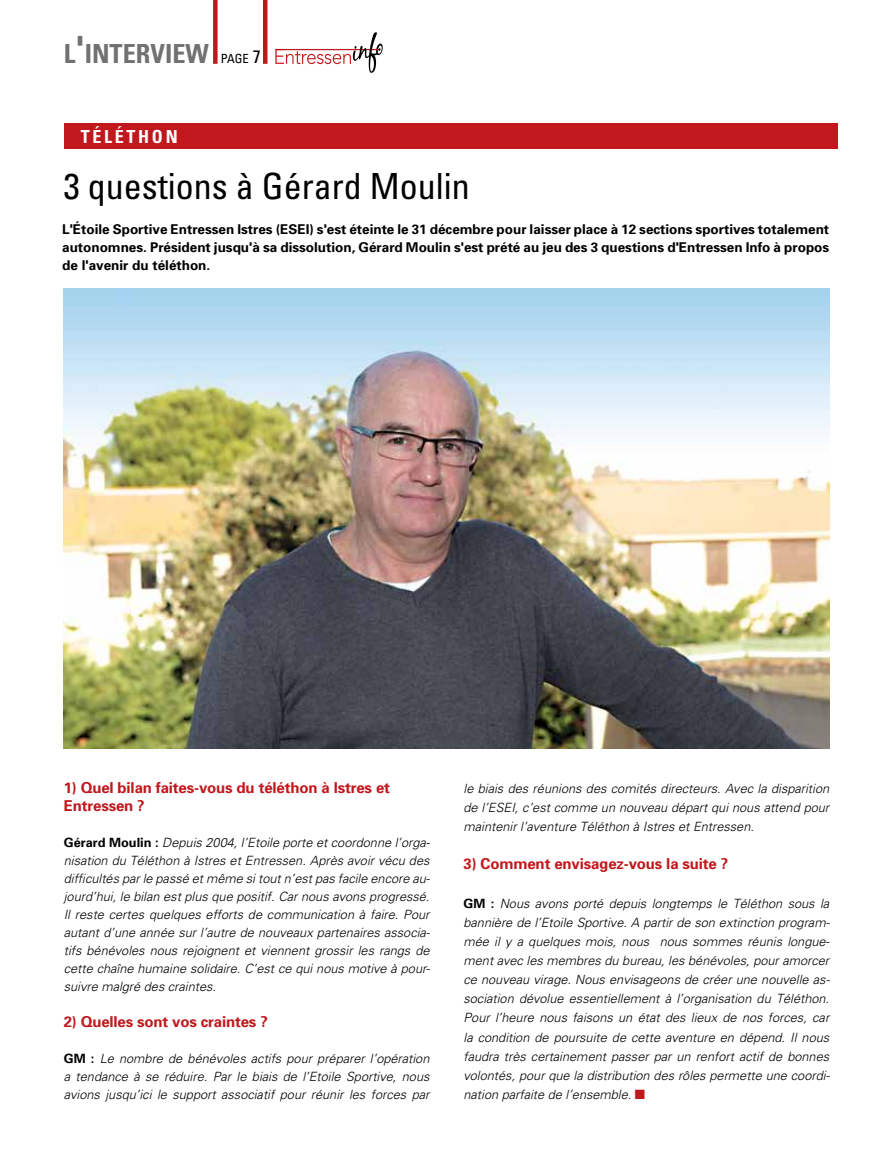
<style>
.page{position:relative;width:893px;height:1149px;background:#fff}
.page>*{position:absolute;margin:0;border:0;box-sizing:border-box;transform-origin:0 0}
.t1{font:condensed 36px "Univers";color:#000}
.t2{font:700 condensed 26.25px "Univers";color:#707172}
.t3{font:700 condensed 18px "Univers";letter-spacing:.15em;color:#fff}
.t4{font:700 15px/18px "Univers";letter-spacing:-.01em;color:#c0181d}
.t5{font:700 13.5px/18px "Univers";color:#000;text-align:justify}
.t6{font:italic 300 12.75px/19.2px "Univers";color:#000;text-align:justify}
.s1{font-size:37.5px}
.s2{font-weight:400;font-size:12.6px;color:#000}
.s3{font-weight:400;font-size:18px;color:#000}
.s4{font-weight:700;font-style:normal}
.s5{color:#c0181d}
</style>
<div class="page">
<div style="left:64px;top:123px;width:774px;height:26px;background:#c0181d"></div>
<img style="left:63px;top:288px;width:766px;height:459px">
<div style="left:213px;top:0;width:5px;height:64px;background:#c0181d"></div>
<hr style="left:263px;top:0;width:4px;height:64px;background:#c0181d">
<svg style="left:275px;top:32px;width:108px;height:41px"></svg>
<h2 class="t2" style="left:64px;top:38px;width:199px">L<span class="s1">'</span>INTERVIEW <span class="s2">page</span> <span class="s3">7</span></h2>
<h3 class="t3" style="left:81px;top:126px;width:98px">TÉLÉTHON</h3>
<h1 class="t1" style="left:64px;top:163px;width:407px">3 questions à Gérard Moulin</h1>
<p class="t5" style="left:62px;top:220px;width:768px">L'Étoile Sportive Entressen Istres (ESEI) s'est éteinte le 31 décembre pour laisser place à 12 sections sportives totalement autonomnes. Président jusqu'à sa dissolution, Gérard Moulin s'est prété au jeu des 3 questions d'Entressen Info à propos de l'avenir du téléthon.</p>
<p class="t4" style="left:64px;top:777px;width:328px">1) Quel bilan faites-vous du téléthon à Istres et<br>Entressen ?</p>
<p class="t6" style="left:64px;top:832px;width:368px;line-height:18px"><span class="s4">Gérard Moulin :</span> Depuis 2004, l’Etoile porte et coordonne l’orga&shy;nisation du Téléthon à Istres et Entressen. Après avoir vécu des difficultés par le passé et même si tout n’est pas facile encore au&shy;jourd’hui, le bilan est plus que positif. Car nous avons progressé.<br>Il reste certes quelques efforts de communication à faire. Pour autant d’une année sur l’autre de nouveaux partenaires associa&shy;tifs bénévoles nous rejoignent et viennent grossir les rangs de cette chaîne humaine solidaire. C’est ce qui nous motive à pour&shy;suivre malgré des craintes.</p>
<p class="t4" style="left:64px;top:1011px;width:206px">2) Quelles sont vos craintes ?</p>
<p class="t6" style="left:64px;top:1048px;width:367px;line-height:18px"><span class="s4">GM :</span> Le nombre de bénévoles actifs pour préparer l’opération a tendance à se réduire. Par le biais de l’Etoile Sportive, nous avions jusqu’ici le support associatif pour réunir les forces par</p>
<p class="t6" style="left:463px;top:778px;width:367px">le biais des réunions des comités directeurs. Avec la disparition de l’ESEI, c’est comme un nouveau départ qui nous attend pour maintenir l’aventure Téléthon à Istres et Entressen.</p>
<p class="t4" style="left:463px;top:854px;width:266px">3) Comment envisagez-vous la suite ?</p>
<p class="t6" style="left:463px;top:892px;width:368px"><span class="s4">GM :</span> Nous avons porté depuis longtemps le Téléthon sous la bannière de l’Etoile Sportive. A partir de son extinction program&shy;mée il y a quelques mois, nous nous sommes réunis longue&shy;ment avec les membres du bureau, les bénévoles, pour amorcer ce nouveau virage. Nous envisageons de créer une nouvelle as&shy;sociation dévolue essentiellement à l’organisation du Téléthon.<br>Pour l’heure nous faisons un état des lieux de nos forces, car la condition de poursuite de cette aventure en dépend. Il nous faudra très certainement passer par un renfort actif de bonnes volontés, pour que la distribution des rôles permette une coordi&shy;nation parfaite de l’ensemble. <span class="s5">■</span></p>
</div>
